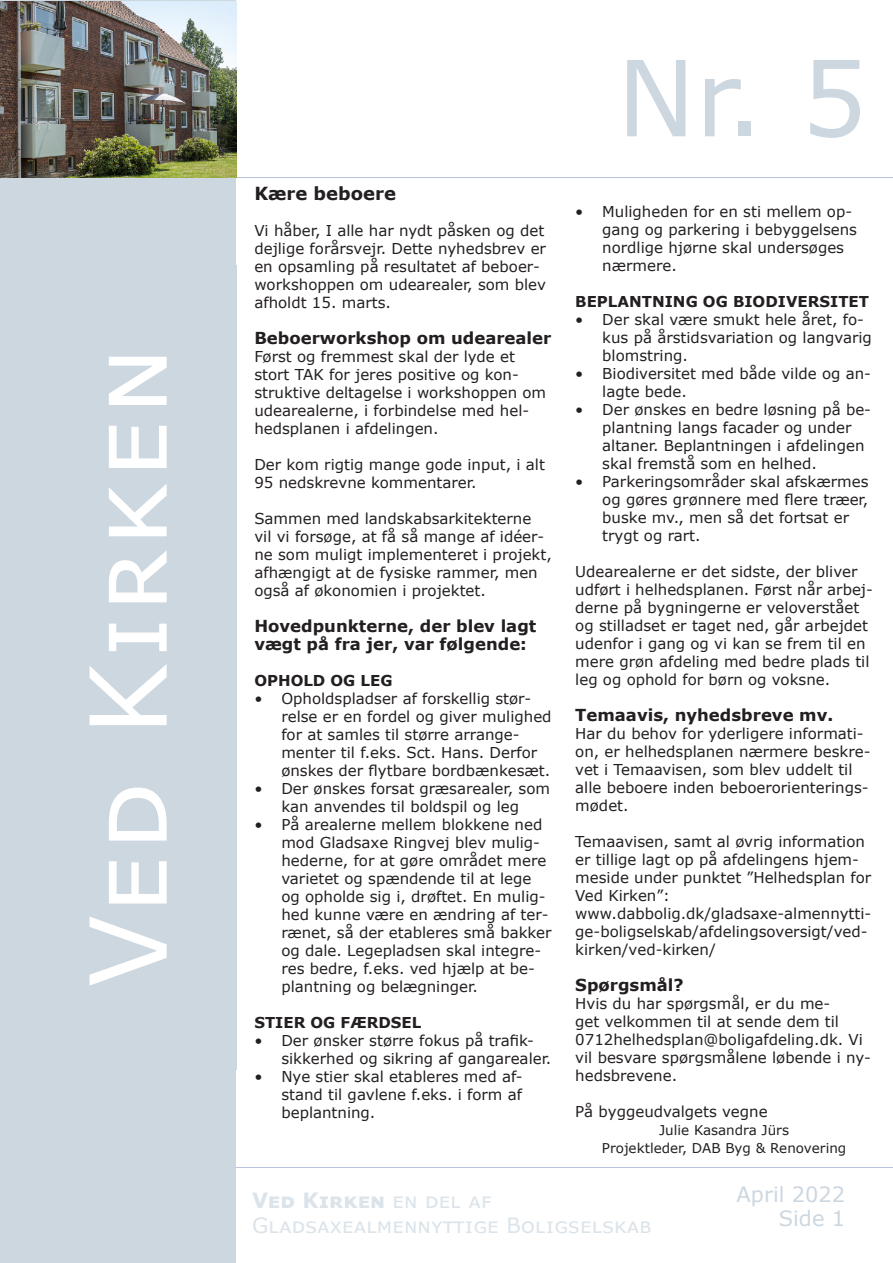
<style>
.page{position:relative;width:893px;height:1263px;background:#fff}
.page>*{position:absolute;margin:0;border:0;box-sizing:border-box;transform-origin:0 0}
.t1{font:106.05px "Verdana";letter-spacing:.04em;color:#fff}
.t2{font:105px "Verdana";color:#cdd7e0}
.t3{font:21px/25.2px "Verdana";color:#dbe4ea}
.t4{font:21px "Verdana";color:#cdd7e0}
.tekst{font:700 18px "Verdana";color:#231f20}
.tekst-2{font:700 16.5px/18px "Verdana";color:#231f20}
.tekst-3{font:15px/18px "Verdana";color:#231f20}
.tekst-4{font:700 15px "Verdana";color:#231f20}
.tekst-5{font:13.5px "Verdana";color:#231f20}
.s1{font-weight:700}
</style>
<div class="page">
<div style="left:0;top:0;width:236px;height:1263px;background:#cdd7e0"></div>
<hr style="left:236px;top:177px;width:657px;height:1px;background:#bbc3dd">
<hr style="left:236px;top:1167px;width:657px;height:1px;background:#bbc3dd">
<img style="left:0;top:1px;width:236px;height:177px">
<h1 class="t1" style="left:55px;top:987px;width:641px;rotate:-90deg">Ved Kirken</h1>
<p class="tekst" style="left:254px;top:180px;width:143px">Kære beboere</p>
<p class="tekst-3" style="left:254px;top:221px;width:293px">Vi håber, I alle har nydt påsken og det dejlige forårsvejr. Dette nyhedsbrev er en opsamling på resultatet af beboer&shy;workshoppen om udearealer, som blev afholdt 15. marts.</p>
<p class="tekst-2" style="left:254px;top:328px;width:299px">Beboerworkshop om udearealer</p>
<p class="tekst-3" style="left:254px;top:347px;width:293px">Først og fremmest skal der lyde et stort TAK for jeres positive og kon&shy;struktive deltagelse i workshoppen om udearealerne, i forbindelse med hel&shy;hedsplanen i afdelingen.</p>
<p class="tekst-3" style="left:254px;top:455px;width:292px">Der kom rigtig mange gode input, i alt<br>95 nedskrevne kommentarer.</p>
<p class="tekst-3" style="left:254px;top:509px;width:299px">Sammen med landskabsarkitekterne vil vi forsøge, at få så mange af idéer&shy;ne som muligt implementeret i projekt, afhængigt at de fysiske rammer, men også af økonomien i projektet.</p>
<p class="tekst-2" style="left:254px;top:616px;width:284px">Hovedpunkterne, der blev lagt vægt på fra jer, var følgende:</p>
<p class="tekst-4" style="left:254px;top:670px;width:140px">OPHOLD OG LEG</p>
<p class="tekst-3" style="left:281px;top:689px;width:272px;text-indent:-27px">• Opholdspladser af forskellig stør&shy;relse er en fordel og giver mulighed for at samles til større arrange&shy;menter til f.eks. Sct. Hans. Derfor ønskes der flytbare bordbænkesæt.</p>
<p class="tekst-3" style="left:254px;top:779px;width:297px;text-align:center">• Der ønskes forsat græsarealer, som kan anvendes til boldspil og leg</p>
<p class="tekst-3" style="left:281px;top:815px;width:272px;text-indent:-27px">• På arealerne mellem blokkene ned mod Gladsaxe Ringvej blev mulig&shy;hederne, for at gøre området mere varietet og spændende til at lege og opholde sig i, drøftet. En mulig&shy;hed kunne være en ændring af ter&shy;rænet, så der etableres små bakker og dale. Legepladsen skal integre&shy;res bedre, f.eks. ved hjælp at be&shy;plantning og belægninger.</p>
<p class="tekst-4" style="left:254px;top:1012px;width:169px">STIER OG FÆRDSEL</p>
<p class="tekst-3" style="left:281px;top:1031px;width:271px;text-indent:-27px">• Der ønsker større fokus på trafik&shy;sikkerhed og sikring af gangarealer.</p>
<p class="tekst-3" style="left:281px;top:1067px;width:243px;text-align:justify;text-indent:-27px">• Nye stier skal etableres med af&shy;stand til gavlene f.eks. i form af beplantning.</p>
<h2 class="t2" style="left:617px;top:26px;width:252px">Nr. 5</h2>
<p class="tekst-3" style="left:602px;top:202px;width:256px;text-indent:-27px">• Muligheden for en sti mellem op&shy;gang og parkering i bebyggelsens nordlige hjørne skal undersøges nærmere.</p>
<p class="tekst-4" style="left:575px;top:290px;width:295px">BEPLANTNING OG BIODIVERSITET</p>
<p class="tekst-3" style="left:602px;top:310px;width:271px;text-indent:-27px">• Der skal være smukt hele året, fo&shy;kus på årstidsvariation og langvarig blomstring.</p>
<p class="tekst-3" style="left:602px;top:364px;width:270px;text-indent:-27px">• Biodiversitet med både vilde og an&shy;lagte bede.</p>
<p class="tekst-3" style="left:602px;top:400px;width:270px;text-indent:-27px">• Der ønskes en bedre løsning på be&shy;plantning langs facader og under altaner. Beplantningen i afdelingen skal fremstå som en helhed.</p>
<p class="tekst-3" style="left:602px;top:472px;width:268px;text-indent:-27px">• Parkeringsområder skal afskærmes og gøres grønnere med flere træer, buske mv., men så det fortsat er trygt og rart.</p>
<p class="tekst-3" style="left:575px;top:562px;width:299px">Udearealerne er det sidste, der bliver udført i helhedsplanen. Først når arbej&shy;derne på bygningerne er veloverstået og stilladset er taget ned, går arbejdet udenfor i gang og vi kan se frem til en mere grøn afdeling med bedre plads til leg og ophold for børn og voksne.</p>
<p class="tekst-2" style="left:575px;top:705px;width:260px">Temaavis, nyhedsbreve mv.</p>
<p class="tekst-3" style="left:575px;top:724px;width:297px">Har du behov for yderligere informati&shy;on, er helhedsplanen nærmere beskre&shy;vet i Temaavisen, som blev uddelt til alle beboere inden beboerorienterings&shy;mødet.</p>
<p class="tekst-3" style="left:575px;top:832px;width:298px">Temaavisen, samt al øvrig information er tillige lagt op på afdelingens hjem&shy;meside under punktet ”Helhedsplan for<br>Ved Kirken”:</p>
<p class="tekst-3" style="left:575px;top:904px;width:298px">www.dabbolig.dk/gladsaxe-almennytti&shy;ge-boligselskab/afdelingsoversigt/ved&shy;kirken/ved-kirken/</p>
<p class="tekst-2" style="left:575px;top:975px;width:110px">Spørgsmål?</p>
<p class="tekst-3" style="left:575px;top:994px;width:297px">Hvis du har spørgsmål, er du me-<br>get velkommen til at sende dem til<br>0712helhedsplan@boligafdeling.dk. Vi vil besvare spørgsmålene løbende i ny&shy;hedsbrevene.</p>
<p class="tekst-3" style="left:575px;top:1102px;width:194px">På byggeudvalgets vegne</p>
<p class="tekst-5" style="left:659px;top:1120px;width:131px">Julie Kasandra Jürs</p>
<p class="tekst-5" style="left:602px;top:1138px;width:246px">Projektleder, DAB Byg &amp; Renovering</p>
<h3 class="t3" style="left:252px;top:1187px;width:401px"><span class="s1">Ved Kirken</span> en del af<br>Gladsaxealmennyttige Boligselskab</h3>
<h3 class="t4" style="left:737px;top:1180px;width:110px">April 2022</h3>
<h3 class="t4" style="left:779px;top:1204px;width:68px">Side 1</h3>
</div>
